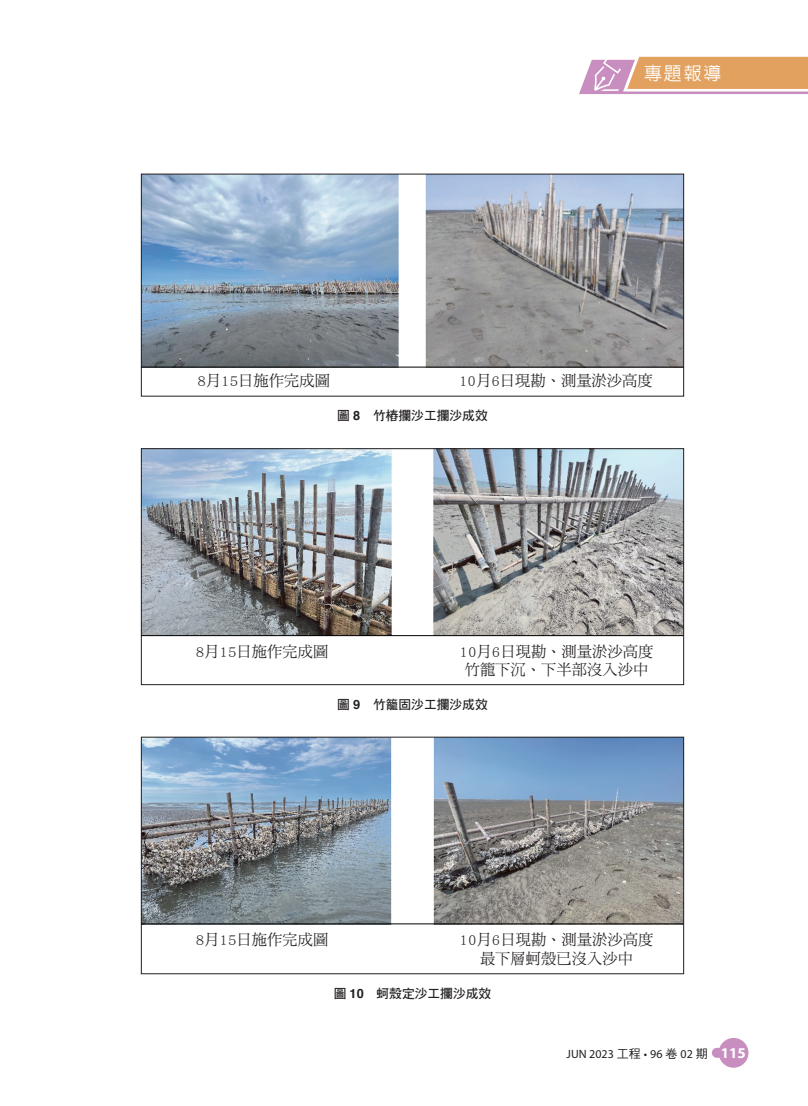
<style>
.page{position:relative;width:808px;height:1106px;background:#fff}
.page>*{position:absolute;margin:0;border:0;box-sizing:border-box;transform-origin:0 0}
.t1{font:500 18px "AR Hei B5";color:#fff}
.t2{font:15.3px/18.3px "DF Ming Std W5";color:#231f20;text-align:center}
.t3{font:12.75px "DF Hei Std W7";color:#231f20}
.t4{font:12px "Myriad Pro";color:#231f20}
.s1{font-family:"Helvetica";font-weight:700}
.s2{font-family:"DF Hei Std W5"}
.s3{font-weight:700;font-size:15px;color:#fff}
</style>
<div class="page">
<svg style="left:579px;top:57px;width:229px;height:37px;background:#e0a988"></svg>
<div style="left:719px;top:1037px;width:29px;height:30px;background:#c78ebf;border-radius:50%"></div>
<div style="left:712px;top:1047px;width:26px;height:10px;background:#c78ebf;border-radius:5px"></div>
<img style="left:143px;top:176px;width:539px;height:191px">
<hr style="left:141px;top:367px;width:542px;height:1px;background:#000">
<img style="left:143px;top:450px;width:539px;height:185px">
<div style="left:141px;top:448px;width:543px;height:237px;border:1px solid #231f20"></div>
<hr style="left:141px;top:635px;width:542px;height:1px;background:#000">
<img style="left:143px;top:738px;width:539px;height:185px">
<div style="left:141px;top:736px;width:543px;height:238px;border:1px solid #231f20"></div>
<hr style="left:141px;top:923px;width:542px;height:1px;background:#000">
<p class="t1" style="left:644px;top:64px;width:79px">專題報導</p>
<p class="t2" style="left:197px;top:371px;width:134px">8月15日施作完成圖</p>
<p class="t2" style="left:459px;top:371px;width:195px">10月6日現勘、測量淤沙高度</p>
<p class="t3" style="left:337px;top:409px;width:152px">圖 <span class="s1">8</span>　竹樁攔沙工攔沙成效</p>
<p class="t2" style="left:196px;top:641px;width:134px">8月15日施作完成圖</p>
<p class="t2" style="left:460px;top:641px;width:195px">10月6日現勘、測量淤沙高度竹籠下沉、下半部沒入沙中</p>
<p class="t3" style="left:337px;top:697px;width:152px">圖 <span class="s1">9</span>　竹籠固沙工攔沙成效</p>
<p class="t2" style="left:196px;top:930px;width:134px">8月15日施作完成圖</p>
<p class="t2" style="left:460px;top:930px;width:195px">10月6日現勘、測量淤沙高度最下層蚵殼已沒入沙中</p>
<p class="t3" style="left:334px;top:986px;width:159px">圖 <span class="s1">10</span>　蚵殼定沙工攔沙成效</p>
<p class="t4" style="left:567px;top:1046px;width:181px">JUN 2023 <span class="s2">工程</span> • 96 <span class="s2">卷</span> 02 <span class="s2">期</span> <span class="s3">115</span></p>
</div>
